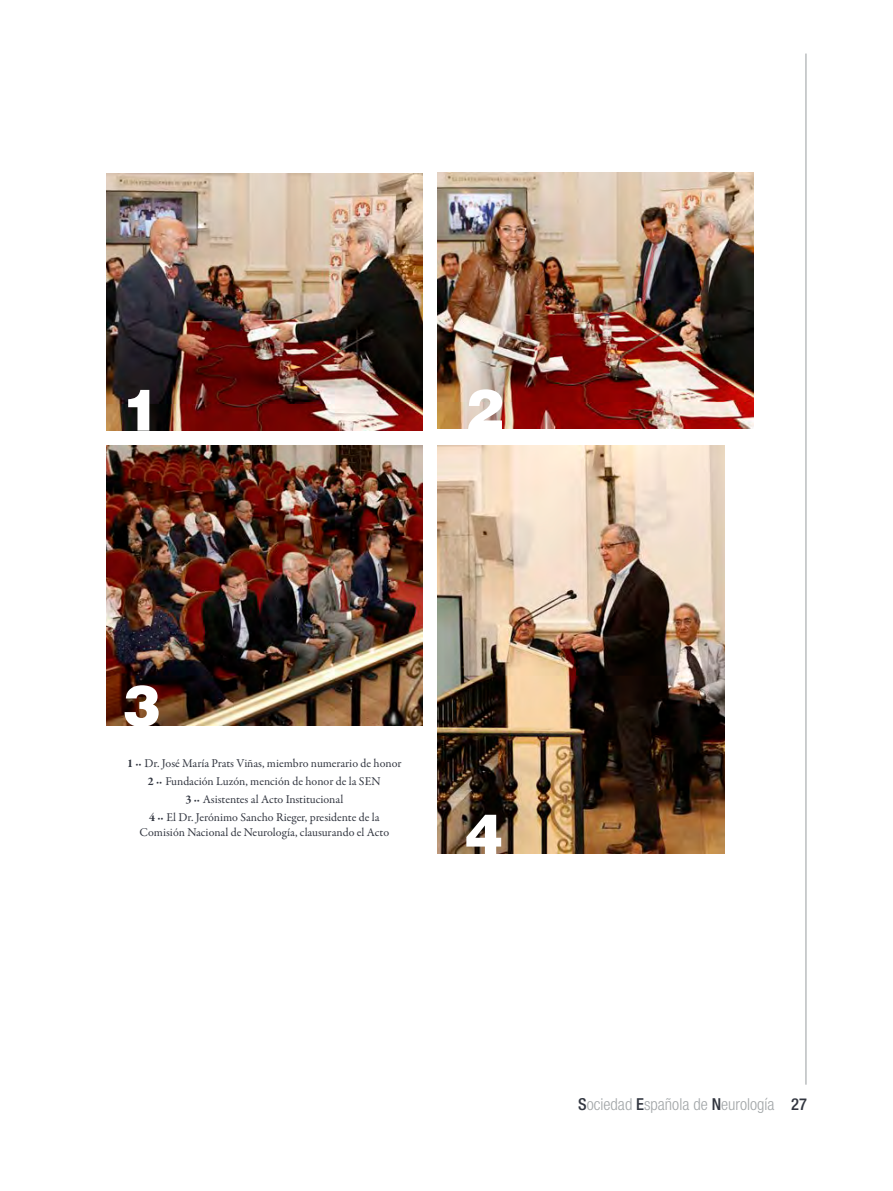
<style>
.page{position:relative;width:893px;height:1191px;background:#fff}
.page>*{position:absolute;margin:0;border:0;box-sizing:border-box;transform-origin:0 0}
.t1{font:900 57px "Helvetica LT Std";color:#fff}
.t2{font:300 condensed 16.5px "Helvetica Neue LT Std";color:#a3a7a9}
.t3{font:12px "Garamond Premr Pro";color:#323640}
.s1{font-weight:700}
.s2{font-weight:500;color:#323640}
</style>
<div class="page">
<hr style="left:805px;top:54px;width:1px;height:1030px;background:#a3a7a9">
<img style="left:106px;top:173px;width:316px;height:257px">
<img style="left:437px;top:172px;width:316px;height:257px">
<img style="left:106px;top:445px;width:316px;height:280px">
<img style="left:437px;top:445px;width:288px;height:409px">
<p class="t1" style="left:123px;top:373px;width:40px">1</p>
<p class="t1" style="left:465px;top:372px;width:40px">2</p>
<p class="t1" style="left:123px;top:668px;width:40px">3</p>
<p class="t3" style="left:127px;top:756px;width:276px"><span class="s1">1 ··</span> Dr. José María Prats Viñas, miembro numerario de honor</p>
<p class="t3" style="left:148px;top:774px;width:234px"><span class="s1">2 ··</span> Fundación Luzón, mención de honor de la SEN</p>
<p class="t3" style="left:185px;top:792px;width:159px"><span class="s1">3 ··</span> Asistentes al Acto Institucional</p>
<p class="t3" style="left:149px;top:810px;width:232px"><span class="s1">4 ··</span> El Dr. Jerónimo Sancho Rieger, presidente de la</p>
<p class="t3" style="left:140px;top:824px;width:251px">Comisión Nacional de Neurología, clausurando el Acto</p>
<p class="t1" style="left:465px;top:797px;width:40px">4</p>
<h2 class="t2" style="left:578px;top:1094px;width:230px"><span class="s2">S</span>ociedad <span class="s2">E</span>spañola de <span class="s2">N</span>eurología <span class="s2">27</span></h2>
</div>
